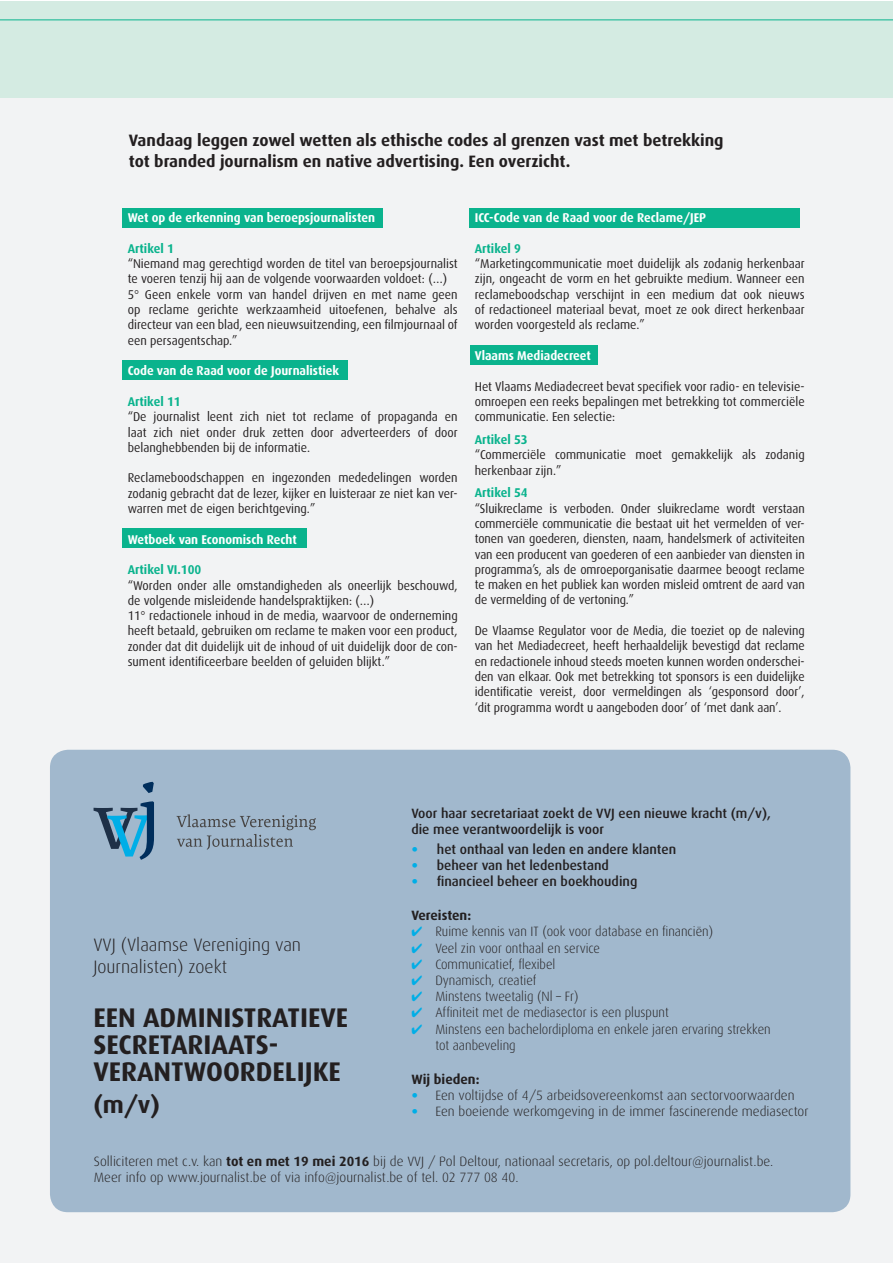
<style>
.page{position:relative;width:893px;height:1263px;background:#fff}
.page>*{position:absolute;margin:0;border:0;box-sizing:border-box;transform-origin:0 0}
.t1{font:700 27px/27px "Dax";color:#231f20}
.t2{font:700 24px "Dax";color:#231f20}
.t3{font:300 18px/21.6px "Dax";color:#231f20}
.t4{font:700 16.5px/21px "Dax";color:#231f20}
.t5{font:300 13.5px/16.2px "Dax";color:#231f20}
.t6{font:300 13.5px/16.2px "Dax";color:#231f20;scale:.95 1}
.t7{font:500 13.5px/16.2px "Dax";color:#231f20}
.t8{font:700 13.5px "Dax";color:#231f20}
.t9{font:13.5px "Museo Sans 300";color:#00aee7}
.t10{font:12.75px/15.3px "Dax";color:#231f20;text-align:justify;scale:.95 1}
.t11{font:12.75px/15.3px "Dax";color:#231f20;text-align:justify;scale:.94 1}
.t12{font:700 12.75px "Dax";color:#fff;scale:.95 1}
.t13{font:700 12.75px "Dax";color:#0ab38d;scale:.95 1}
.s1{color:#00aee7}
.s2{font-weight:700}
</style>
<div class="page">
<div style="left:0;top:1px;width:892px;height:1262px;background:#f2f3f4"></div>
<div style="left:50px;top:750px;width:800px;height:462px;background:#a1b8cd;border-radius:18px"></div>
<svg style="left:94px;top:782px;width:60px;height:78px"></svg>
<svg style="left:177px;top:814px;width:139px;height:36px"></svg>
<div style="left:0;top:1px;width:892px;height:97px;background:#d4ebe2"></div>
<hr style="left:0;top:20px;width:892px;height:1px;background:#0ab38d">
<div style="left:122px;top:208px;width:261px;height:19px;background:#0ab38d"></div>
<div style="left:122px;top:360px;width:226px;height:19px;background:#0ab38d"></div>
<div style="left:470px;top:345px;width:127px;height:20px;background:#0ab38d"></div>
<div style="left:122px;top:529px;width:185px;height:19px;background:#0ab38d"></div>
<div style="left:469px;top:208px;width:330px;height:19px;background:#0ab38d"></div>
<p class="t4" style="left:129px;top:130px;width:596px">Vandaag leggen zowel wetten als ethische codes al grenzen vast met betrekking tot branded journalism en native advertising. Een overzicht.</p>
<p class="t12" style="left:128px;top:211px;width:262px">Wet op de erkenning van beroepsjournalisten</p>
<p class="t13" style="left:128px;top:241px;width:50px">Artikel 1</p>
<p class="t10" style="left:128px;top:256px;width:349px;text-align:left">“Niemand mag gerechtigd worden de titel van beroepsjournalist te voeren tenzij hij aan de volgende voorwaarden voldoet: (…)<br>5° Geen enkele vorm van handel drijven en met name geen op reclame gerichte werkzaamheid uitoefenen, behalve als directeur van een blad, een nieuwsuitzending, een filmjournaal of een persagentschap.”</p>
<p class="t12" style="left:128px;top:364px;width:224px">Code van de Raad voor de Journalistiek</p>
<p class="t13" style="left:128px;top:394px;width:57px">Artikel 11</p>
<p class="t10" style="left:128px;top:409px;width:349px">“De journalist leent zich niet tot reclame of propaganda en laat zich niet onder druk zetten door adverteerders of door belanghebbenden bij de informatie.</p>
<p class="t10" style="left:128px;top:470px;width:349px">Reclameboodschappen en ingezonden mededelingen worden zodanig gebracht dat de lezer, kijker en luisteraar ze niet kan ver&shy;warren met de eigen berichtgeving.”</p>
<p class="t12" style="left:128px;top:532px;width:179px">Wetboek van Economisch Recht</p>
<p class="t13" style="left:128px;top:563px;width:79px">Artikel VI.100</p>
<p class="t10" style="left:128px;top:578px;width:349px;text-align:left">“Worden onder alle omstandigheden als oneerlijk beschouwd, de volgende misleidende handelspraktijken: (…)<br>11° redactionele inhoud in de media, waarvoor de onderneming heeft betaald, gebruiken om reclame te maken voor een product, zonder dat dit duidelijk uit de inhoud of uit duidelijk door de con&shy;sument identificeerbare beelden of geluiden blijkt.”</p>
<p class="t12" style="left:475px;top:211px;width:245px">ICC-Code van de Raad voor de Reclame/JEP</p>
<p class="t13" style="left:475px;top:241px;width:50px">Artikel 9</p>
<p class="t10" style="left:475px;top:256px;width:349px">“Marketingcommunicatie moet duidelijk als zodanig herkenbaar zijn, ongeacht de vorm en het gebruikte medium. Wanneer een reclameboodschap verschijnt in een medium dat ook nieuws of redactioneel materiaal bevat, moet ze ook direct herkenbaar worden voorgesteld als reclame.”</p>
<p class="t12" style="left:475px;top:348px;width:124px">Vlaams Mediadecreet</p>
<p class="t10" style="left:475px;top:379px;width:349px">Het Vlaams Mediadecreet bevat specifiek voor radio- en televisie&shy;omroepen een reeks bepalingen met betrekking tot commerciële communicatie. Een selectie:</p>
<p class="t13" style="left:475px;top:432px;width:57px">Artikel 53</p>
<p class="t10" style="left:475px;top:447px;width:349px">“Commerciële communicatie moet gemakkelijk als zodanig herkenbaar zijn.”</p>
<p class="t13" style="left:475px;top:486px;width:57px">Artikel 54</p>
<p class="t11" style="left:475px;top:501px;width:353px">“Sluikreclame is verboden. Onder sluikreclame wordt verstaan commerciële communicatie die bestaat uit het vermelden of ver&shy;tonen van goederen, diensten, naam, handelsmerk of activiteiten van een producent van goederen of een aanbieder van diensten in programma’s, als de omroeporganisatie daarmee beoogt reclame te maken en het publiek kan worden misleid omtrent de aard van de vermelding of de vertoning.”</p>
<p class="t11" style="left:475px;top:623px;width:353px">De Vlaamse Regulator voor de Media, die toeziet op de naleving van het Mediadecreet, heeft herhaaldelijk bevestigd dat reclame en redactionele inhoud steeds moeten kunnen worden onderschei&shy;den van elkaar. Ook met betrekking tot sponsors is een duidelijke identificatie vereist, door vermeldingen als ‘gesponsord door’, ‘dit programma wordt u aangeboden door’ of ‘met dank aan’.</p>
<h3 class="t3" style="left:93px;top:934px;width:209px">VVJ (Vlaamse Vereniging van<br>Journalisten) zoekt</h3>
<h1 class="t1" style="left:93px;top:1004px;width:256px">EEN ADMINISTRATIEVE<br>SECRETARIAATS-<br>VERANTWOORDELIJKE</h1>
<h2 class="t2" style="left:93px;top:1091px;width:68px">(m/v)</h2>
<p class="t7" style="left:411px;top:805px;width:361px">Voor haar secretariaat zoekt de VVJ een nieuwe kracht (m/v), die mee verantwoordelijk is voor</p>
<p class="t9" style="left:411px;top:842px;width:8px">∞</p>
<p class="t7" style="left:437px;top:841px;width:241px">het onthaal van leden en andere klanten</p>
<p class="t9" style="left:411px;top:858px;width:8px">∞</p>
<p class="t7" style="left:437px;top:857px;width:174px">beheer van het ledenbestand</p>
<p class="t9" style="left:411px;top:874px;width:8px">∞</p>
<p class="t7" style="left:437px;top:873px;width:202px">financieel beheer en boekhouding</p>
<p class="t8" style="left:411px;top:908px;width:61px">Vereisten:</p>
<p class="t6" style="left:411px;top:924px;width:319px"><span class="s1">✔</span> Ruime kennis van IT (ook voor database en financiën)</p>
<p class="t6" style="left:411px;top:940px;width:200px"><span class="s1">✔</span> Veel zin voor onthaal en service</p>
<p class="t6" style="left:411px;top:956px;width:153px"><span class="s1">✔</span> Communicatief, flexibel</p>
<p class="t6" style="left:411px;top:972px;width:133px"><span class="s1">✔</span> Dynamisch, creatief</p>
<p class="t6" style="left:411px;top:988px;width:177px"><span class="s1">✔</span> Minstens tweetalig (Nl – Fr)</p>
<p class="t6" style="left:411px;top:1005px;width:273px"><span class="s1">✔</span> Affiniteit met de mediasector is een pluspunt</p>
<p class="t6" style="left:435px;top:1021px;width:355px;text-indent:-24px"><span class="s1">✔</span> Minstens een bachelordiploma en enkele jaren ervaring strekken tot aanbeveling</p>
<p class="t8" style="left:411px;top:1072px;width:70px">Wij bieden:</p>
<p class="t9" style="left:411px;top:1088px;width:8px">∞</p>
<p class="t5" style="left:435px;top:1087px;width:361px">Een voltijdse of 4/5 arbeidsovereenkomst aan sectorvoorwaarden</p>
<p class="t9" style="left:411px;top:1104px;width:8px">∞</p>
<p class="t5" style="left:435px;top:1104px;width:375px">Een boeiende werkomgeving in de immer fascinerende mediasector</p>
<p class="t5" style="left:94px;top:1153px;width:681px">Solliciteren met c.v. kan <span class="s2">tot en met 19 mei 2016</span> bij de VVJ / Pol Deltour, nationaal secretaris, op pol.deltour@journalist.be.<br>Meer info op www.journalist.be of via info@journalist.be of tel. 02 777 08 40.</p>
</div>
